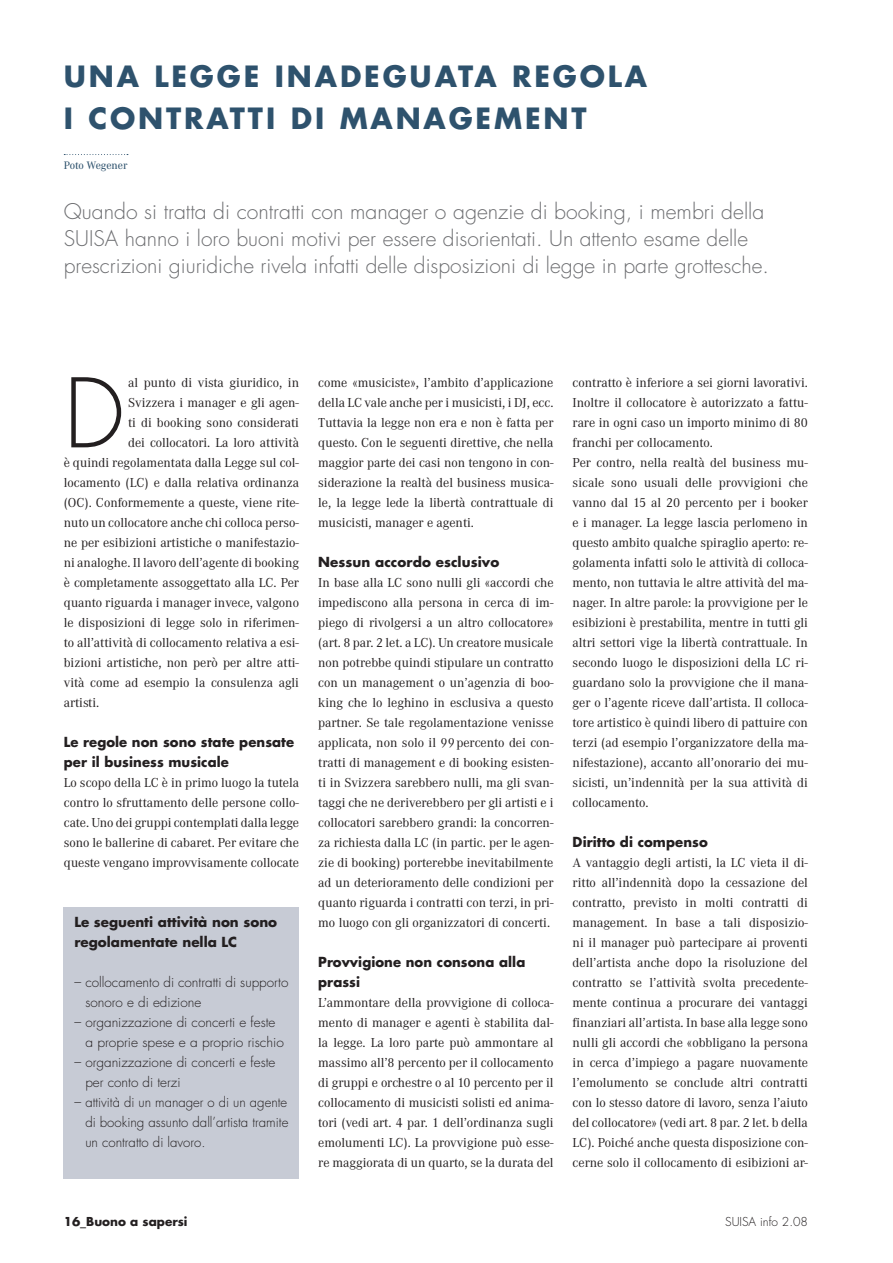
<style>
.page{position:relative;width:893px;height:1263px;background:#fff}
.page>*{position:absolute;margin:0;border:0;box-sizing:border-box;transform-origin:0 0}
.t1{font:300 93px "Futura";color:#231f20}
.t2{font:700 28.5px "Futura";letter-spacing:.1em;color:#2e526d}
.t3{font:300 21px/27px "Futura";color:#6c6d70}
.t4{font:13.5px/20px "Corporate A";color:#231f20;text-align:justify}
.t5{font:300 13.5px/20px "Futura";color:#231f20}
.t6{font:700 13.5px/20px "Futura";letter-spacing:.005em;color:#231f20}
.t7{font:700 12px "Futura";color:#231f20}
.t8{font:300 12px "Futura";color:#231f20}
.t9{font:500 11.25px "Corporate A";color:#2e526d}
</style>
<div class="page">
<svg style="left:64px;top:154px;width:64px;height:1px"></svg>
<div style="left:64px;top:907px;width:235px;height:271px;background:#c7cbd5"></div>
<h2 class="t2" style="left:64px;top:56px;width:51px">Una</h2>
<h2 class="t2" style="left:154px;top:56px;width:142px">legge ina</h2>
<h2 class="t2" style="left:340px;top:56px;width:306px">deguata regola</h2>
<h2 class="t2" style="left:64px;top:99px;width:50px">i con</h2>
<h2 class="t2" style="left:166px;top:99px;width:231px">tratti di mana</h2>
<h2 class="t2" style="left:449px;top:99px;width:139px">gement</h2>
<p class="t9" style="left:64px;top:159px;width:65px">Poto Wegener</p>
<h3 class="t3" style="left:64px;top:198px;width:702px">Quando si tratta di contratti con manager o agenzie di booking, i membri della<br>SUISA</h3>
<h3 class="t3" style="left:64px;top:225px;width:707px;text-indent:61px">hanno i loro buoni motivi per essere disorientati. Un attento esame delle prescrizioni giuridiche rivela infatti delle disposizioni di legge in parte grottesche.</h3>
<h1 class="t1" style="left:64px;top:354px;width:62px">D</h1>
<p class="t4" style="left:128px;top:373px;width:172px">al punto di vista giuridico, in</p>
<p class="t4" style="left:128px;top:393px;width:172px">Svizzera i manager e gli agen-</p>
<p class="t4" style="left:128px;top:413px;width:172px">ti di booking sono considerati</p>
<p class="t4" style="left:128px;top:433px;width:172px">dei collocatori. La loro attività</p>
<p class="t4" style="left:64px;top:453px;width:237px">è quindi regolamentata dalla Legge sul col-</p>
<p class="t4" style="left:64px;top:473px;width:237px">locamento (LC) e dalla relativa ordinanza</p>
<p class="t4" style="left:64px;top:493px;width:237px">(OC). Conformemente a queste, viene rite-</p>
<p class="t4" style="left:64px;top:513px;width:237px">nuto un collocatore anche chi colloca perso-</p>
<p class="t4" style="left:64px;top:533px;width:237px">ne per esibizioni artistiche o manifestazio-</p>
<p class="t4" style="left:64px;top:553px;width:237px">ni analoghe. Il lavoro dell’agente di booking</p>
<p class="t4" style="left:64px;top:573px;width:237px">è completamente assoggettato alla LC. Per</p>
<p class="t4" style="left:64px;top:593px;width:237px">quanto riguarda i manager invece, valgono</p>
<p class="t4" style="left:64px;top:613px;width:237px">le disposizioni di legge solo in riferimen-</p>
<p class="t4" style="left:64px;top:633px;width:237px">to all’attività di collocamento relativa a esi-</p>
<p class="t4" style="left:64px;top:653px;width:237px">bizioni artistiche, non però per altre atti-</p>
<p class="t4" style="left:64px;top:673px;width:237px">vità come ad esempio la consulenza agli</p>
<p class="t4" style="left:64px;top:693px;width:37px">artisti.</p>
<p class="t6" style="left:64px;top:732px;width:232px">Le regole non sono state pensate per il business musicale</p>
<p class="t4" style="left:64px;top:773px;width:237px">Lo scopo della LC è in primo luogo la tutela contro lo sfruttamento delle persone collo&shy;cate. Uno dei gruppi contemplati dalla legge sono le ballerine di cabaret. Per evitare che queste vengano improvvisamente collocate</p>
<p class="t6" style="left:74px;top:912px;width:204px">Le seguenti attività non sono regolamentate nella LC</p>
<p class="t5" style="left:85px;top:972px;width:205px;text-indent:-11px">– collocamento di contratti di supporto sonoro e di edizione</p>
<p class="t5" style="left:85px;top:1012px;width:200px;text-indent:-11px">– organizzazione di concerti e feste a proprie spese e a proprio rischio</p>
<p class="t5" style="left:85px;top:1052px;width:192px;text-indent:-11px">– organizzazione di concerti e feste per conto di terzi</p>
<p class="t5" style="left:85px;top:1092px;width:205px;text-align:justify;text-indent:-11px">– attività di un manager o di un agente di booking assunto dall’artista tramite un contratto di lavoro.</p>
<p class="t4" style="left:318px;top:373px;width:237px">come «musiciste», l’ambito d’applicazione della LC vale anche per i musicisti, i DJ, ecc.<br>Tuttavia la legge non era e non è fatta per questo. Con le seguenti direttive, che nella maggior parte dei casi non tengono in con&shy;siderazione la realtà del business musica&shy;le, la legge lede la libertà contrattuale di musicisti, manager e agenti.</p>
<p class="t6" style="left:318px;top:552px;width:183px">Nessun accordo esclusivo</p>
<p class="t4" style="left:318px;top:573px;width:237px">In base alla LC sono nulli gli «accordi che impediscono alla persona in cerca di im&shy;piego di rivolgersi a un altro collocatore» (art. 8 par. 2 let. a LC). Un creatore musicale non potrebbe quindi stipulare un contratto con un management o un’agenzia di boo&shy;king che lo leghino in esclusiva a questo partner. Se tale regolamentazione venisse applicata, non solo il 99percento dei con&shy;tratti di management e di booking esisten&shy;ti in Svizzera sarebbero nulli, ma gli svan&shy;taggi che ne deriverebbero per gli artisti e i collocatori sarebbero grandi: la concorren&shy;za richiesta dalla LC (in partic. per le agen&shy;zie di booking) porterebbe inevitabilmente ad un deterioramento delle condizioni per quanto riguarda i contratti con terzi, in pri&shy;mo luogo con gli organizzatori di concerti.</p>
<p class="t6" style="left:318px;top:951px;width:209px">Provvigione non consona alla prassi</p>
<p class="t4" style="left:318px;top:993px;width:237px">L’ammontare della provvigione di colloca&shy;mento di manager e agenti è stabilita dal&shy;la legge. La loro parte può ammontare al massimo all’8 percento per il collocamento di gruppi e orchestre o al 10 percento per il collocamento di musicisti solisti ed anima&shy;tori (vedi art. 4 par. 1 dell’ordinanza sugli emolumenti LC). La provvigione può esse&shy;re maggiorata di un quarto, se la durata del</p>
<p class="t4" style="left:573px;top:373px;width:237px;text-align:left">contratto è inferiore a sei giorni lavorativi.<br>Inoltre il collocatore è autorizzato a fattu&shy;rare in ogni caso un importo minimo di 80 franchi per collocamento.<br>Per contro, nella realtà del business mu&shy;sicale sono usuali delle provvigioni che vanno dal 15 al 20 percento per i booker e i manager. La legge lascia perlomeno in questo ambito qualche spiraglio aperto: re&shy;golamenta infatti solo le attività di colloca&shy;mento, non tuttavia le altre attività del ma&shy;nager. In altre parole: la provvigione per le esibizioni è prestabilita, mentre in tutti gli altri settori vige la libertà contrattuale. In secondo luogo le disposizioni della LC ri&shy;guardano solo la provvigione che il mana&shy;ger o l’agente riceve dall’artista. Il colloca&shy;tore artistico è quindi libero di pattuire con terzi (ad esempio l’organizzatore della ma&shy;nifestazione), accanto all’onorario dei mu&shy;sicisti, un’indennità per la sua attività di collocamento.</p>
<p class="t6" style="left:573px;top:832px;width:137px">Diritto di compenso</p>
<p class="t4" style="left:573px;top:853px;width:237px">A vantaggio degli artisti, la LC vieta il di&shy;ritto all’indennità dopo la cessazione del contratto, previsto in molti contratti di management. In base a tali disposizio&shy;ni il manager può partecipare ai proventi dell’artista anche dopo la risoluzione del contratto se l’attività svolta precedente&shy;mente continua a procurare dei vantaggi finanziari all’artista. In base alla legge sono nulli gli accordi che «obbligano la persona in cerca d’impiego a pagare nuovamente l’emolumento se conclude altri contratti con lo stesso datore di lavoro, senza l’aiuto del collocatore» (vedi art. 8 par. 2 let. b della LC). Poiché anche questa disposizione con&shy;cerne solo il collocamento di esibizioni ar-</p>
<p class="t7" style="left:64px;top:1213px;width:125px">16_Buono a sapersi</p>
<p class="t8" style="left:725px;top:1213px;width:84px">suisa info 2.08</p>
</div>
